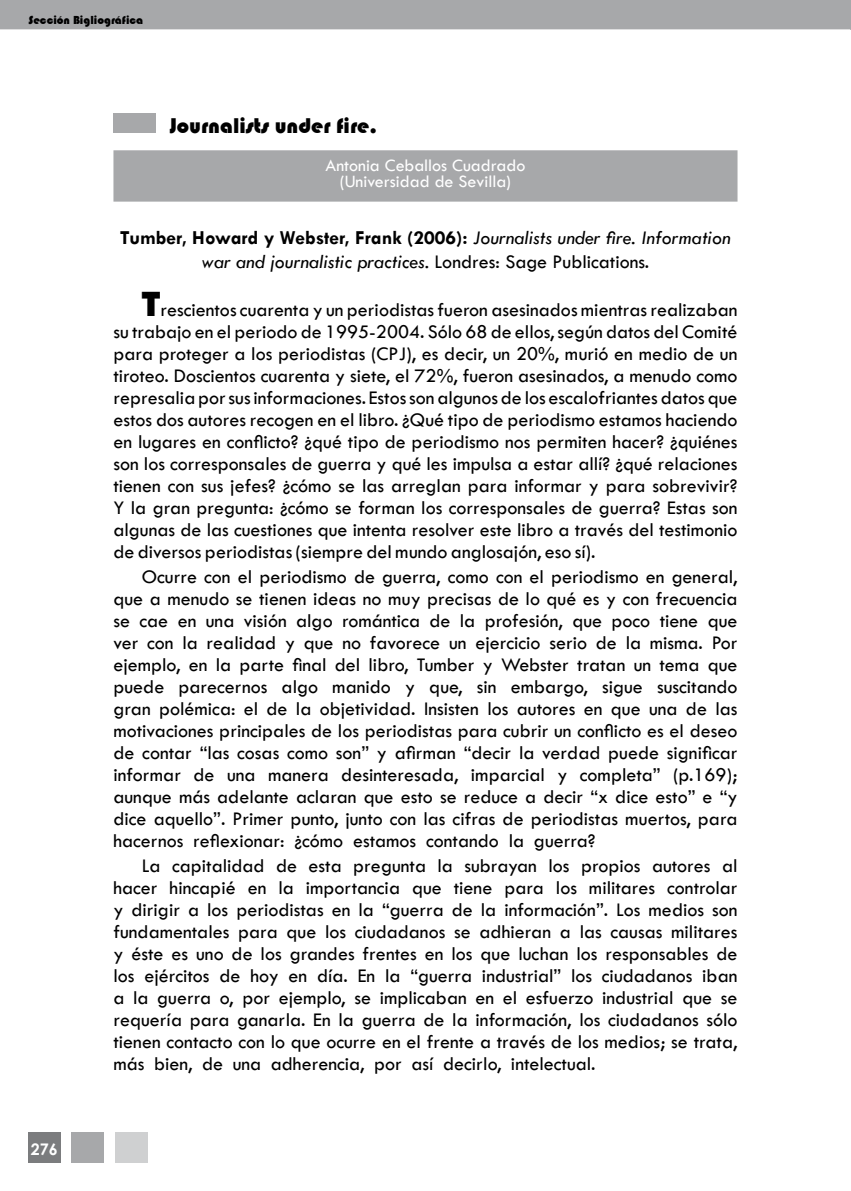
<style>
.page{position:relative;width:851px;height:1191px;background:#fff}
.page>*{position:absolute;margin:0;border:0;box-sizing:border-box;transform-origin:0 0}
.t1{font:22px "Bauhaus 93";color:#000}
.t2{font:20px/22px "Tw Cen";color:#000;text-align:justify}
.t3{font:italic 20px/24px "Tw Cen";color:#000;text-align:center}
.t4{font:18px/16px "Tw Cen";color:#fff;text-align:center}
.t5{font:700 16px "Century Gothic";color:#fff}
.t6{font:12px "Bauhaus 93";color:#000}
.s1{font-weight:700;font-style:normal}
.s2{font-style:normal}
.s3{font-family:"Bauhaus 93";font-size:36px}
</style>
<div class="page">
<div style="left:0;top:0;width:850px;height:28px;background:#a7a8aa"></div>
<div style="left:0;top:0;width:850px;height:29px;border:2px solid #a7a8aa"></div>
<div style="left:28px;top:1132px;width:32px;height:30px;background:#7b7c7e"></div>
<div style="left:72px;top:1132px;width:32px;height:30px;background:#a7a8aa"></div>
<div style="left:115px;top:1132px;width:32px;height:30px;background:#cfd0d1"></div>
<svg style="left:849px;top:0;width:2px;height:29px"></svg>
<div style="left:117px;top:154px;width:616px;height:44px;background:#a7a8aa"></div>
<div style="left:113px;top:150px;width:624px;height:52px;border:8px solid #a7a8aa"></div>
<div style="left:113px;top:113px;width:43px;height:20px;background:#a7a8aa"></div>
<p class="t6" style="left:28px;top:13px;width:116px">Sección Bigliográfica</p>
<p class="t1" style="left:170px;top:113px;width:209px">Journalists under fire.</p>
<p class="t4" style="left:325px;top:157px;width:201px">Antonia Ceballos Cuadrado (Universidad de Sevilla)</p>
<p class="t5" style="left:31px;top:1136px;width:28px">276</p>
<p class="t3" style="left:120px;top:225px;width:612px"><span class="s1">Tumber, Howard y Webster, Frank (2006):</span> Journalists under fire. Information war and journalistic practices. <span class="s2">Londres: Sage Publications.</span></p>
<p class="t2" style="left:113px;top:298px;width:625px;text-indent:28px"><span class="s3">T</span>rescientos cuarenta y un periodistas fueron asesinados mientras realizaban su trabajo en el periodo de 1995-2004. Sólo 68 de ellos, según datos del Comité para proteger a los periodistas (CPJ), es decir, un 20%, murió en medio de un tiroteo. Doscientos cuarenta y siete, el 72%, fueron asesinados, a menudo como represalia por sus informaciones. Estos son algunos de los escalofriantes datos que estos dos autores recogen en el libro. ¿Qué tipo de periodismo estamos haciendo en lugares en conflicto? ¿qué tipo de periodismo nos permiten hacer? ¿quiénes son los corresponsales de guerra y qué les impulsa a estar allí? ¿qué relaciones tienen con sus jefes? ¿cómo se las arreglan para informar y para sobrevivir?<br>Y la gran pregunta: ¿cómo se forman los corresponsales de guerra? Estas son algunas de las cuestiones que intenta resolver este libro a través del testimonio de diversos periodistas (siempre del mundo anglosajón, eso sí).</p>
<p class="t2" style="left:113px;top:565px;width:625px;text-indent:28px">Ocurre con el periodismo de guerra, como con el periodismo en general, que a menudo se tienen ideas no muy precisas de lo qué es y con frecuencia se cae en una visión algo romántica de la profesión, que poco tiene que ver con la realidad y que no favorece un ejercicio serio de la misma. Por ejemplo, en la parte final del libro, Tumber y Webster tratan un tema que puede parecernos algo manido y que, sin embargo, sigue suscitando gran polémica: el de la objetividad. Insisten los autores en que una de las motivaciones principales de los periodistas para cubrir un conflicto es el deseo de contar “las cosas como son” y afirman “decir la verdad puede significar informar de una manera desinteresada, imparcial y completa” (p.169); aunque más adelante aclaran que esto se reduce a decir “x dice esto” e “y dice aquello”. Primer punto, junto con las cifras de periodistas muertos, para hacernos reflexionar: ¿cómo estamos contando la guerra?</p>
<p class="t2" style="left:113px;top:854px;width:625px;text-indent:28px">La capitalidad de esta pregunta la subrayan los propios autores al hacer hincapié en la importancia que tiene para los militares controlar y dirigir a los periodistas en la “guerra de la información”. Los medios son fundamentales para que los ciudadanos se adhieran a las causas militares y éste es uno de los grandes frentes en los que luchan los responsables de los ejércitos de hoy en día. En la “guerra industrial” los ciudadanos iban a la guerra o, por ejemplo, se implicaban en el esfuerzo industrial que se requería para ganarla. En la guerra de la información, los ciudadanos sólo tienen contacto con lo que ocurre en el frente a través de los medios; se trata, más bien, de una adherencia, por así decirlo, intelectual.</p>
</div>
